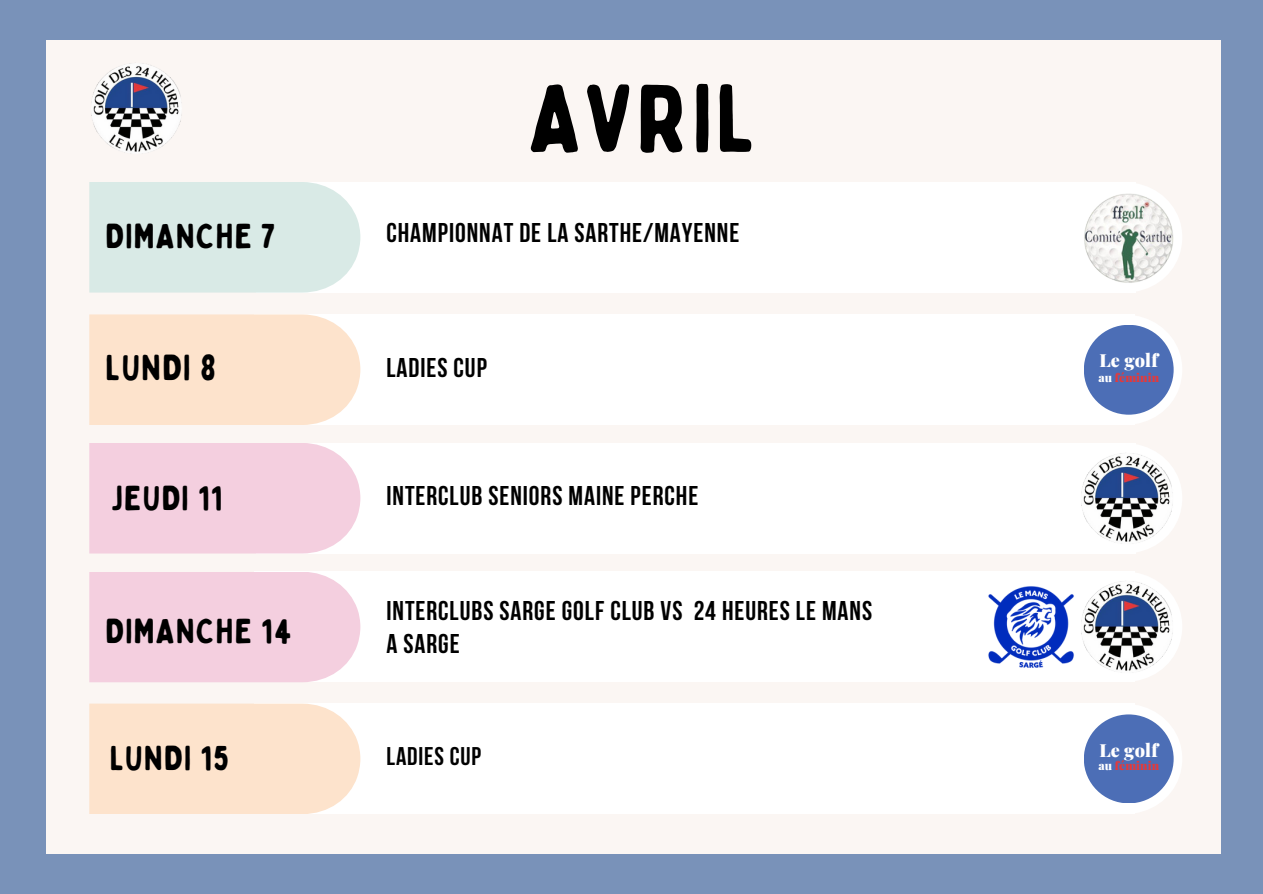
<style>
.page{position:relative;width:1263px;height:894px;background:#fff}
.page>*{position:absolute;margin:0;border:0;box-sizing:border-box;transform-origin:0 0}
.t1{font:96px "Bobby Jones Soft";letter-spacing:.035em;color:#000}
.t2{font:36px "Bobby Jones Soft";letter-spacing:.035em;color:#000}
.t3{font:34.5px "Bobby Jones Soft";letter-spacing:.035em;color:#000}
.t4{font:700 27px/33.8px "Bebas Neue";letter-spacing:.035em;color:#000}
.t5{font:700 25.5px "Bebas Neue";letter-spacing:.035em;color:#000}
.t6{font:900 18px "Playfair Display";letter-spacing:.01em;color:#fff}
.t7{font:900 11.85px "Playfair Display";letter-spacing:.01em;color:#e6393a}
.s1{color:#fff}
</style>
<div class="page">
<div style="left:0;top:0;width:1263px;height:893px;background:#7992b9"></div>
<div style="left:46px;top:40px;width:1174px;height:813px;background:#fbf6f3"></div>
<div style="left:256px;top:182px;width:879px;height:110px;background:#fff"></div>
<svg style="left:1084px;top:182px;width:98px;height:110px"></svg>
<div style="left:89px;top:182px;width:271px;height:110px;background:#d9eae6"></div>
<img style="left:91px;top:63px;width:91px;height:90px">
<img style="left:1084px;top:193px;width:90px;height:90px;border-radius:50%">
<div style="left:254px;top:314px;width:881px;height:110px;background:#fff"></div>
<svg style="left:911px;top:316px;width:271px;height:109px"></svg>
<div style="left:89px;top:314px;width:271px;height:111px;background:#fde3cc"></div>
<div style="left:1084px;top:325px;width:90px;height:89px;background:#4c6eb6;border-radius:50%"></div>
<div style="left:254px;top:703px;width:881px;height:110px;background:#fff"></div>
<svg style="left:911px;top:705px;width:271px;height:109px"></svg>
<div style="left:89px;top:703px;width:271px;height:111px;background:#fde3cc"></div>
<div style="left:1084px;top:714px;width:90px;height:89px;background:#4c6eb6;border-radius:50%"></div>
<div style="left:254px;top:571px;width:881px;height:110px;background:#fff"></div>
<svg style="left:1135px;top:573px;width:47px;height:107px"></svg>
<div style="left:89px;top:572px;width:271px;height:110px;background:#f4cfdf"></div>
<img style="left:1081px;top:579px;width:93px;height:95px">
<img style="left:988px;top:586px;width:86px;height:82px">
<div style="left:256px;top:443px;width:879px;height:110px;background:#fff"></div>
<svg style="left:1135px;top:443px;width:47px;height:110px"></svg>
<div style="left:89px;top:443px;width:271px;height:110px;background:#f4cfdf"></div>
<img style="left:1081px;top:451px;width:93px;height:94px">
<p class="t1" style="left:529px;top:59px;width:228px">AVRIL</p>
<h2 class="t3" style="left:106px;top:214px;width:171px">DIMANCHE 7</h2>
<p class="t4" style="left:386px;top:218px;width:354px">CHAMPIONNAT DE LA SARTHE/MAYENNE</p>
<h2 class="t2" style="left:106px;top:345px;width:112px">LUNDI 8</h2>
<h3 class="t4" style="left:386px;top:353px;width:102px">LADIES CUP</h3>
<p class="t3" style="left:111px;top:476px;width:113px">JEUDI 11</p>
<p class="t4" style="left:386px;top:481px;width:313px">INTERCLUB SENIORS MAINE PERCHE</p>
<h2 class="t3" style="left:106px;top:609px;width:188px">DIMANCHE 14</h2>
<p class="t3" style="left:110px;top:736px;width:122px">LUNDI 15</p>
<h3 class="t4" style="left:386px;top:596px;width:487px">INTERCLUBS SARGE GOLF CLUB VS 24 HEURES LE MANS<br>A SARGE</h3>
<p class="t5" style="left:386px;top:746px;width:96px">LADIES CUP</p>
<h3 class="t6" style="left:1099px;top:347px;width:60px">Le golf</h3>
<p class="t7" style="left:1098px;top:369px;width:62px"><span class="s1">au</span> féminin</p>
<p class="t6" style="left:1099px;top:737px;width:60px">Le golf</p>
<h3 class="t7" style="left:1098px;top:756px;width:62px"><span class="s1">au</span> féminin</h3>
</div>
